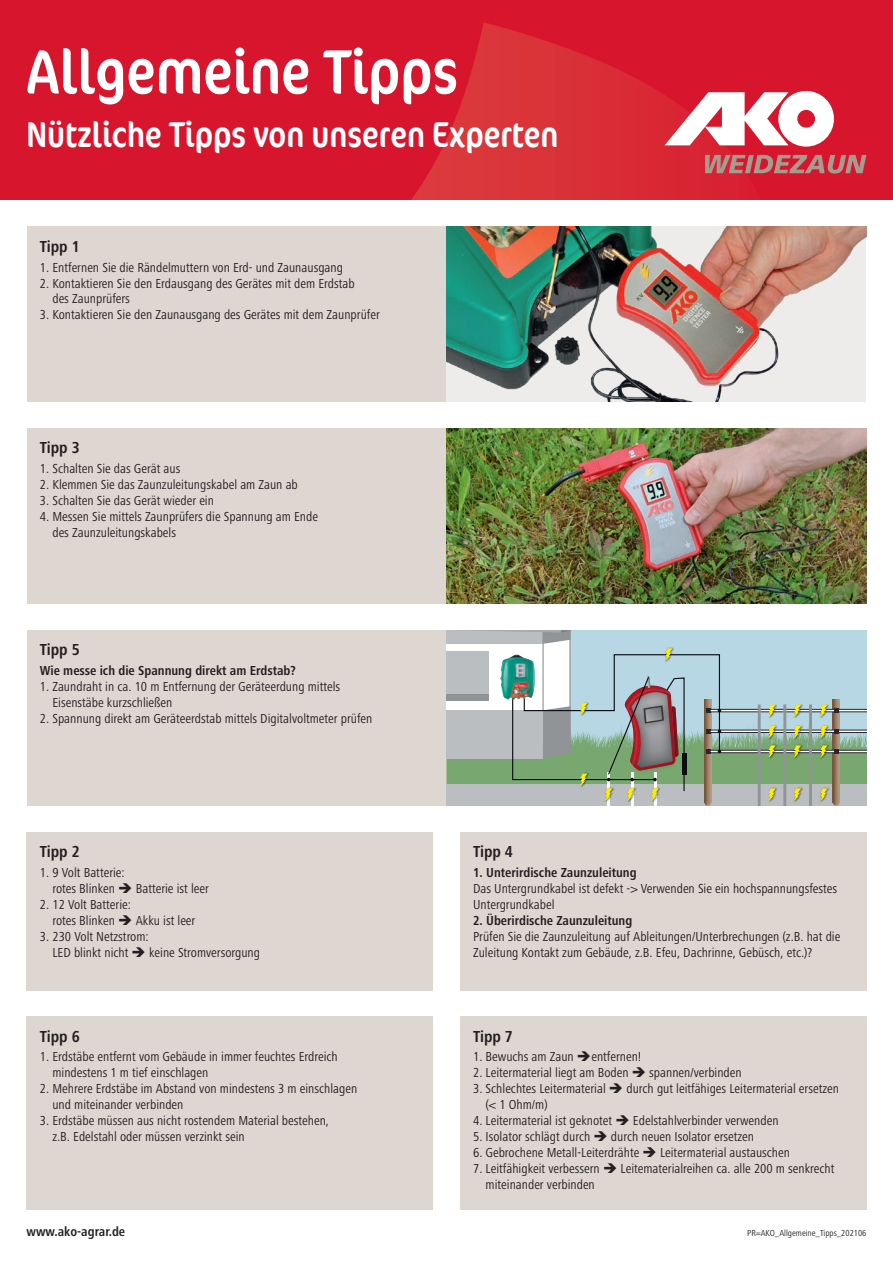
<style>
.page{position:relative;width:893px;height:1263px;background:#fff}
.page>*{position:absolute;margin:0;border:0;box-sizing:border-box;transform-origin:0 0}
.t1{font:condensed 63px "Cocon Offc Pro";color:#fff}
.t2{font:condensed 36px "Cocon Offc Pro";color:#fff}
.t3{font:700 condensed 16.5px "Frutiger Next LTW1 G";color:#231f20}
.t4{font:condensed 13.5px/15.9px "Frutiger Next LTW1 G";color:#231f20}
.t5{font:700 condensed 13.5px "Frutiger Next LTW1 G";color:#231f20}
.t6{font:condensed 9px "Frutiger Next LTW1 G";color:#231f20}
</style>
<div class="page">
<div style="left:0;top:0;width:893px;height:200px;background:#d7162e"></div>
<svg style="left:411px;top:22px;width:410px;height:178px"></svg>
<div style="left:27px;top:832px;width:406px;height:158px;background:#ddd6d1"></div>
<div style="left:460px;top:832px;width:406px;height:158px;background:#ddd6d1"></div>
<div style="left:27px;top:1016px;width:406px;height:194px;background:#ddd6d1"></div>
<div style="left:460px;top:1016px;width:406px;height:194px;background:#ddd6d1"></div>
<div style="left:27px;top:226px;width:419px;height:176px;background:#ddd6d1"></div>
<div style="left:27px;top:428px;width:419px;height:176px;background:#ddd6d1"></div>
<div style="left:27px;top:630px;width:419px;height:175px;background:#ddd6d1"></div>
<svg style="left:446px;top:630px;width:420px;height:175px;background:#a6b9b2"></svg>
<img style="left:446px;top:226px;width:420px;height:176px">
<img style="left:446px;top:428px;width:420px;height:176px">
<svg style="left:664px;top:91px;width:170px;height:56px"></svg>
<svg style="left:705px;top:155px;width:161px;height:19px"></svg>
<h1 class="t1" style="left:27px;top:29px;width:433px">Allgemeine Tipps</h1>
<h2 class="t2" style="left:27px;top:110px;width:533px">Nützliche Tipps von unseren Experten</h2>
<p class="t3" style="left:40px;top:237px;width:41px">Tipp 1</p>
<p class="t4" style="left:40px;top:259px;width:305px">1. Entfernen Sie die Rändelmuttern von Erd- und Zaunausgang</p>
<p class="t4" style="left:52px;top:275px;width:304px;text-indent:-13px">2. Kontaktieren Sie den Erdausgang des Gerätes mit dem Erdstab des Zaunprüfers</p>
<p class="t4" style="left:40px;top:307px;width:341px">3. Kontaktieren Sie den Zaunausgang des Gerätes mit dem Zaunprüfer</p>
<p class="t3" style="left:40px;top:439px;width:41px">Tipp 3</p>
<p class="t4" style="left:40px;top:461px;width:142px">1. Schalten Sie das Gerät aus</p>
<p class="t4" style="left:40px;top:477px;width:259px">2. Klemmen Sie das Zaunzuleitungskabel am Zaun ab</p>
<p class="t4" style="left:40px;top:493px;width:176px">3. Schalten Sie das Gerät wieder ein</p>
<p class="t4" style="left:52px;top:509px;width:267px;text-indent:-13px">4. Messen Sie mittels Zaunprüfers die Spannung am Ende des Zaunzuleitungskabels</p>
<p class="t3" style="left:40px;top:640px;width:41px">Tipp 5</p>
<p class="t5" style="left:40px;top:663px;width:257px">Wie messe ich die Spannung direkt am Erdstab?</p>
<p class="t4" style="left:52px;top:679px;width:289px;text-indent:-13px">1. Zaundraht in ca. 10 m Entfernung der Geräteerdung mittels<br>Eisenstäbe kurzschließen</p>
<p class="t4" style="left:40px;top:711px;width:334px">2. Spannung direkt am Geräteerdstab mittels Digitalvoltmeter prüfen</p>
<p class="t3" style="left:40px;top:842px;width:41px">Tipp 2</p>
<p class="t4" style="left:52px;top:865px;width:158px;text-indent:-13px">1. 9 Volt Batterie:<br>rotes Blinken ➔ Batterie ist leer</p>
<p class="t4" style="left:52px;top:896px;width:144px;text-indent:-13px">2. 12 Volt Batterie:<br>rotes Blinken ➔ Akku ist leer</p>
<p class="t4" style="left:52px;top:928px;width:209px;text-indent:-13px">3. 230 Volt Netzstrom:<br>LED blinkt nicht ➔ keine Stromversorgung</p>
<p class="t3" style="left:40px;top:1026px;width:41px">Tipp 6</p>
<p class="t4" style="left:52px;top:1049px;width:287px;text-indent:-13px">1. Erdstäbe entfernt vom Gebäude in immer feuchtes Erdreich mindestens 1 m tief einschlagen</p>
<p class="t4" style="left:52px;top:1081px;width:306px;text-indent:-13px">2. Mehrere Erdstäbe im Abstand von mindestens 3 m einschlagen und miteinander verbinden</p>
<p class="t4" style="left:52px;top:1113px;width:278px;text-indent:-13px">3. Erdstäbe müssen aus nicht rostendem Material bestehen, z.B. Edelstahl oder müssen verzinkt sein</p>
<p class="t5" style="left:27px;top:1224px;width:100px">www.ako-agrar.de</p>
<p class="t3" style="left:473px;top:842px;width:41px">Tipp 4</p>
<p class="t5" style="left:473px;top:865px;width:165px">1. Unterirdische Zaunzuleitung</p>
<p class="t4" style="left:473px;top:881px;width:366px">Das Untergrundkabel ist defekt -&gt; Verwenden Sie ein hochspannungsfestes<br>Untergrundkabel</p>
<p class="t5" style="left:473px;top:913px;width:161px">2. Überirdische Zaunzuleitung</p>
<p class="t4" style="left:473px;top:928px;width:369px">Prüfen Sie die Zaunzuleitung auf Ableitungen/Unterbrechungen (z.B. hat die<br>Zuleitung Kontakt zum Gebäude, z.B. Efeu, Dachrinne, Gebüsch, etc.)?</p>
<p class="t3" style="left:473px;top:1026px;width:41px">Tipp 7</p>
<p class="t4" style="left:473px;top:1049px;width:170px">1. Bewuchs am Zaun ➔entfernen!</p>
<p class="t4" style="left:473px;top:1065px;width:270px">2. Leitermaterial liegt am Boden ➔ spannen/verbinden</p>
<p class="t4" style="left:486px;top:1081px;width:355px;text-indent:-13px">3. Schlechtes Leitermaterial ➔ durch gut leitfähiges Leitermaterial ersetzen (&lt; 1 Ohm/m)</p>
<p class="t4" style="left:473px;top:1113px;width:307px">4. Leitermaterial ist geknotet ➔ Edelstahlverbinder verwenden</p>
<p class="t4" style="left:473px;top:1129px;width:282px">5. Isolator schlägt durch ➔ durch neuen Isolator ersetzen</p>
<p class="t4" style="left:473px;top:1145px;width:318px">6. Gebrochene Metall-Leiterdrähte ➔ Leitermaterial austauschen</p>
<p class="t4" style="left:486px;top:1160px;width:350px;text-indent:-13px">7. Leitfähigkeit verbessern ➔ Leitematerialreihen ca. alle 200 m senkrecht miteinander verbinden</p>
<p class="t6" style="left:747px;top:1228px;width:121px">PR=AKO_Allgemeine_Tipps_202106</p>
</div>
